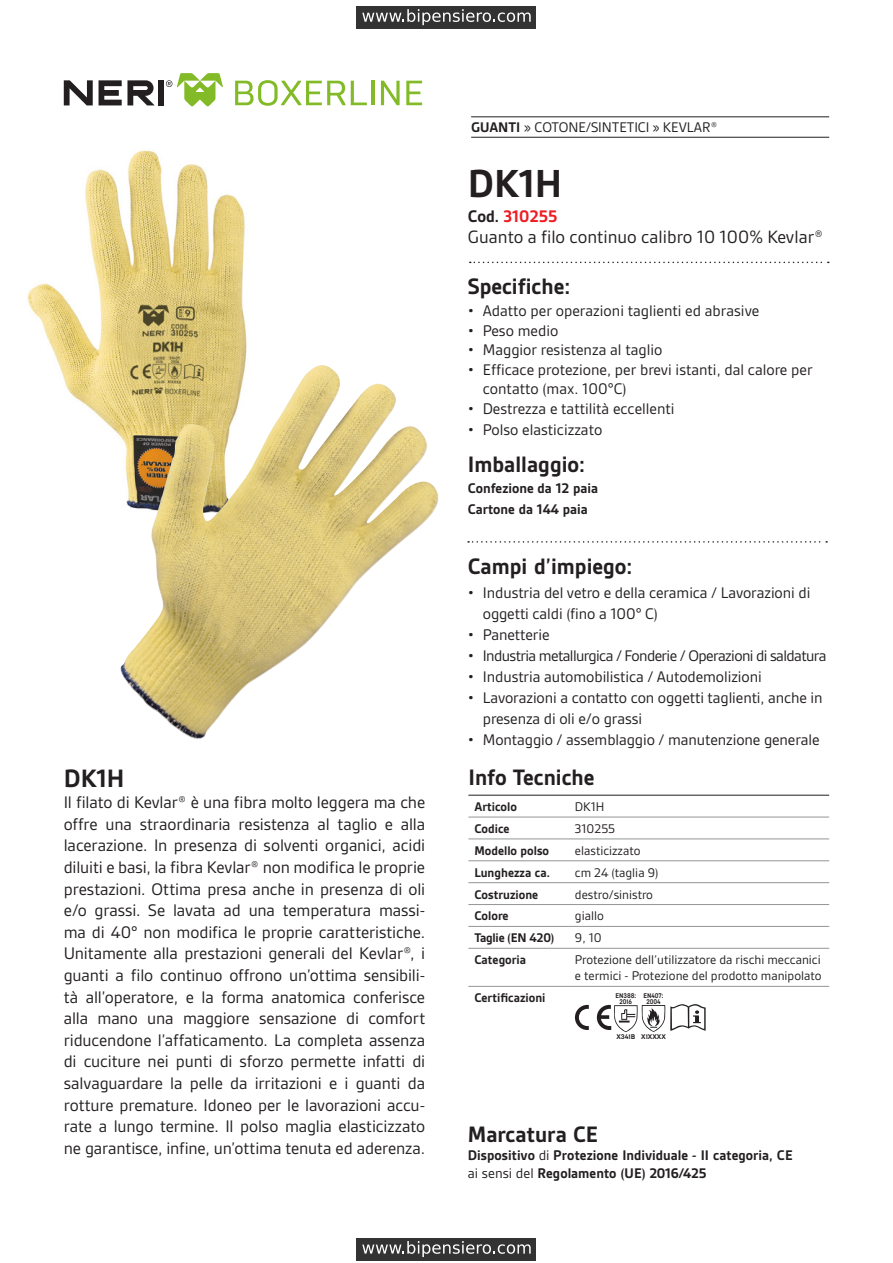
<style>
.page{position:relative;width:893px;height:1263px;background:#fff}
.page>*{position:absolute;margin:0;border:0;box-sizing:border-box;transform-origin:0 0}
.t1{font:700 42px "Gesta";color:#231f20}
.t2{font:700 27px "Gesta";color:#231f20}
.descrizione{font:700 24px "Gesta";color:#231f20}
.t3{font:19.2px "Gesta";color:#231f20}
.descrizione-2{font:18px/21.6px "Gesta";letter-spacing:-.005em;color:#231f20;text-align:justify}
.t4{font:700 18px "Gesta";color:#ee1d23}
.t5{font:16.5px/19.5px "Gesta";letter-spacing:-.005em;color:#231f20}
.t6{font:16.5px "Gesta";letter-spacing:-.035em;color:#231f20}
.descrizione-3{font:700 15px "Gesta";color:#231f20}
.t7{font:15px "Gesta";letter-spacing:-.005em;color:#231f20}
.t8{font:13.5px "Gesta";color:#231f20}
.t9{font:700 13.5px "Gesta";color:#231f20}
.t10{font:700 6.75px "Brutal Type";color:#231f20;scale:.9 1}
.t11{font:700 6.75px "Brutal Type";color:#231f20}
.s1{font-weight:700}
.s2{color:#231f20}
.s3{font-weight:400}
</style>
<div class="page">
<img style="left:27px;top:150px;width:220px;height:286px">
<img style="left:120px;top:366px;width:319px;height:373px">
<svg style="left:235px;top:80px;width:110px;height:26px"></svg>
<svg style="left:351px;top:81px;width:16px;height:24px"></svg>
<hr style="left:371px;top:81px;width:3px;height:24px;background:#82bb27">
<svg style="left:381px;top:81px;width:19px;height:24px"></svg>
<svg style="left:406px;top:81px;width:16px;height:24px"></svg>
<svg style="left:64px;top:80px;width:29px;height:25px"></svg>
<svg style="left:99px;top:80px;width:55px;height:25px"></svg>
<div style="left:158px;top:80px;width:6px;height:25px;background:#231f20"></div>
<svg style="left:166px;top:73px;width:57px;height:33px"></svg>
<hr style="left:471px;top:137px;width:358px;height:1px;background:#231f20">
<hr style="left:471px;top:116px;width:358px;height:1px;background:#231f20">
<hr style="left:468px;top:795px;width:101px;height:1px;background:#231f20">
<hr style="left:569px;top:795px;width:260px;height:1px;background:#231f20">
<hr style="left:468px;top:817px;width:101px;height:1px;background:#939598">
<hr style="left:569px;top:817px;width:260px;height:1px;background:#939598">
<hr style="left:468px;top:839px;width:101px;height:1px;background:#939598">
<hr style="left:569px;top:839px;width:260px;height:1px;background:#939598">
<hr style="left:468px;top:860px;width:101px;height:1px;background:#939598">
<hr style="left:569px;top:860px;width:260px;height:1px;background:#939598">
<hr style="left:468px;top:882px;width:101px;height:1px;background:#939598">
<hr style="left:569px;top:882px;width:260px;height:1px;background:#939598">
<hr style="left:468px;top:904px;width:101px;height:1px;background:#939598">
<hr style="left:569px;top:904px;width:260px;height:1px;background:#939598">
<hr style="left:468px;top:926px;width:101px;height:1px;background:#939598">
<hr style="left:569px;top:926px;width:260px;height:1px;background:#939598">
<hr style="left:468px;top:948px;width:101px;height:1px;background:#939598">
<hr style="left:569px;top:948px;width:260px;height:1px;background:#939598">
<hr style="left:468px;top:986px;width:101px;height:1px;background:#939598">
<hr style="left:569px;top:986px;width:260px;height:1px;background:#939598">
<svg style="left:575px;top:1004px;width:131px;height:28px"></svg>
<svg style="left:470px;top:262px;width:359px;height:1px"></svg>
<svg style="left:468px;top:541px;width:359px;height:2px"></svg>
<div style="left:357px;top:1238px;width:179px;height:22px;background:#333"></div>
<svg style="left:362px;top:1241px;width:169px;height:16px"></svg>
<div style="left:357px;top:6px;width:179px;height:23px;background:#333"></div>
<svg style="left:362px;top:9px;width:169px;height:16px"></svg>
<p class="t2" style="left:64px;top:763px;width:62px">DK1H</p>
<p class="descrizione-2" style="left:64px;top:792px;width:363px">Il filato di Kevlar® è una fibra molto leggera ma che offre una straordinaria resistenza al taglio e alla lacerazione. In presenza di solventi organici, acidi diluiti e basi, la fibra Kevlar® non modifica le proprie prestazioni. Ottima presa anche in presenza di oli e/o grassi. Se lavata ad una temperatura massi&shy;ma di 40° non modifica le proprie caratteristiche.<br>Unitamente alla prestazioni generali del Kevlar®, i guanti a filo continuo offrono un’ottima sensibili&shy;tà all’operatore, e la forma anatomica conferisce alla mano una maggiore sensazione di comfort riducendone l’affaticamento. La completa assenza di cuciture nei punti di sforzo permette infatti di salvaguardare la pelle da irritazioni e i guanti da rotture premature. Idoneo per le lavorazioni accu&shy;rate a lungo termine. Il polso maglia elasticizzato ne garantisce, infine, un’ottima tenuta ed aderenza.</p>
<p class="t7" style="left:471px;top:120px;width:248px"><span class="s1">GUANTI</span> » COTONE/SINTETICI » KEVLAR®</p>
<p class="t1" style="left:468px;top:161px;width:96px">DK1H</p>
<p class="t4" style="left:468px;top:206px;width:91px"><span class="s2">Cod.</span> 310255</p>
<p class="t3" style="left:468px;top:226px;width:357px">Guanto a filo continuo calibro 10 100% Kevlar®</p>
<p class="descrizione" style="left:468px;top:273px;width:104px">Specifiche:</p>
<p class="t5" style="left:468px;top:301px;width:293px">• Adatto per operazioni taglienti ed abrasive</p>
<p class="t5" style="left:468px;top:321px;width:92px">• Peso medio</p>
<p class="t5" style="left:468px;top:340px;width:196px">• Maggior resistenza al taglio</p>
<p class="t5" style="left:483px;top:360px;width:331px;text-indent:-15px">• Efficace protezione, per brevi istanti, dal calore per contatto (max. 100°C)</p>
<p class="t5" style="left:468px;top:399px;width:208px">• Destrezza e tattilità eccellenti</p>
<p class="t5" style="left:468px;top:420px;width:136px">• Polso elasticizzato</p>
<p class="descrizione" style="left:468px;top:451px;width:119px">Imballaggio:</p>
<p class="descrizione-3" style="left:468px;top:480px;width:132px">Confezione da 12 paia</p>
<p class="descrizione-3" style="left:468px;top:501px;width:122px">Cartone da 144 paia</p>
<p class="descrizione" style="left:468px;top:553px;width:166px">Campi d’impiego:</p>
<p class="t5" style="left:483px;top:583px;width:329px;line-height:21px;text-indent:-15px">• Industria del vetro e della ceramica / Lavorazioni di oggetti caldi (fino a 100° C)</p>
<p class="t5" style="left:468px;top:625px;width:83px">• Panetterie</p>
<p class="t6" style="left:468px;top:647px;width:360px">• Industria metallurgica / Fonderie / Operazioni di saldatura</p>
<p class="t5" style="left:468px;top:667px;width:296px">• Industria automobilistica / Autodemolizioni</p>
<p class="t5" style="left:468px;top:688px;width:356px">• Lavorazioni a contatto con oggetti taglienti, anche in</p>
<p class="t5" style="left:483px;top:709px;width:161px">presenza di oli e/o grassi</p>
<p class="t5" style="left:468px;top:730px;width:353px">• Montaggio / assemblaggio / manutenzione generale</p>
<p class="descrizione" style="left:468px;top:764px;width:128px">Info Tecniche</p>
<p class="t9" style="left:474px;top:799px;width:44px">Articolo</p>
<p class="t8" style="left:575px;top:799px;width:31px">DK1H</p>
<p class="t9" style="left:474px;top:821px;width:37px">Codice</p>
<p class="t8" style="left:575px;top:821px;width:42px">310255</p>
<p class="t9" style="left:474px;top:843px;width:76px">Modello polso</p>
<p class="t8" style="left:575px;top:843px;width:67px">elasticizzato</p>
<p class="t9" style="left:474px;top:865px;width:77px">Lunghezza ca.</p>
<p class="t8" style="left:575px;top:865px;width:85px">cm 24 (taglia 9)</p>
<p class="t9" style="left:474px;top:887px;width:65px">Costruzione</p>
<p class="t8" style="left:575px;top:887px;width:80px">destro/sinistro</p>
<p class="t9" style="left:474px;top:909px;width:36px">Colore</p>
<p class="t8" style="left:575px;top:909px;width:30px">giallo</p>
<p class="t9" style="left:474px;top:930px;width:81px">Taglie (EN 420)</p>
<p class="t8" style="left:575px;top:931px;width:28px">9, 10</p>
<p class="t9" style="left:474px;top:952px;width:53px">Categoria</p>
<p class="t8" style="left:575px;top:952px;width:247px">Protezione dell’utilizzatore da rischi meccanici</p>
<p class="t8" style="left:575px;top:969px;width:248px">e termici - Protezione del prodotto manipolato</p>
<p class="t9" style="left:474px;top:990px;width:73px">Certificazioni</p>
<p class="t10" style="left:615px;top:991px;width:25px">EN388:</p>
<p class="t10" style="left:619px;top:997px;width:16px">2016</p>
<p class="t11" style="left:616px;top:1032px;width:21px">X341B</p>
<p class="t10" style="left:643px;top:991px;width:24px">EN407:</p>
<p class="t10" style="left:646px;top:997px;width:17px">2004</p>
<p class="t11" style="left:641px;top:1032px;width:26px">X1XXXX</p>
<p class="descrizione" style="left:468px;top:1121px;width:132px">Marcatura CE</p>
<p class="descrizione-3" style="left:468px;top:1147px;width:326px">Dispositivo <span class="s3">di</span> Protezione Individuale - II categoria, CE</p>
<p class="descrizione-3" style="left:468px;top:1165px;width:240px"><span class="s3">ai sensi del</span> Regolamento (UE) 2016/425</p>
</div>
